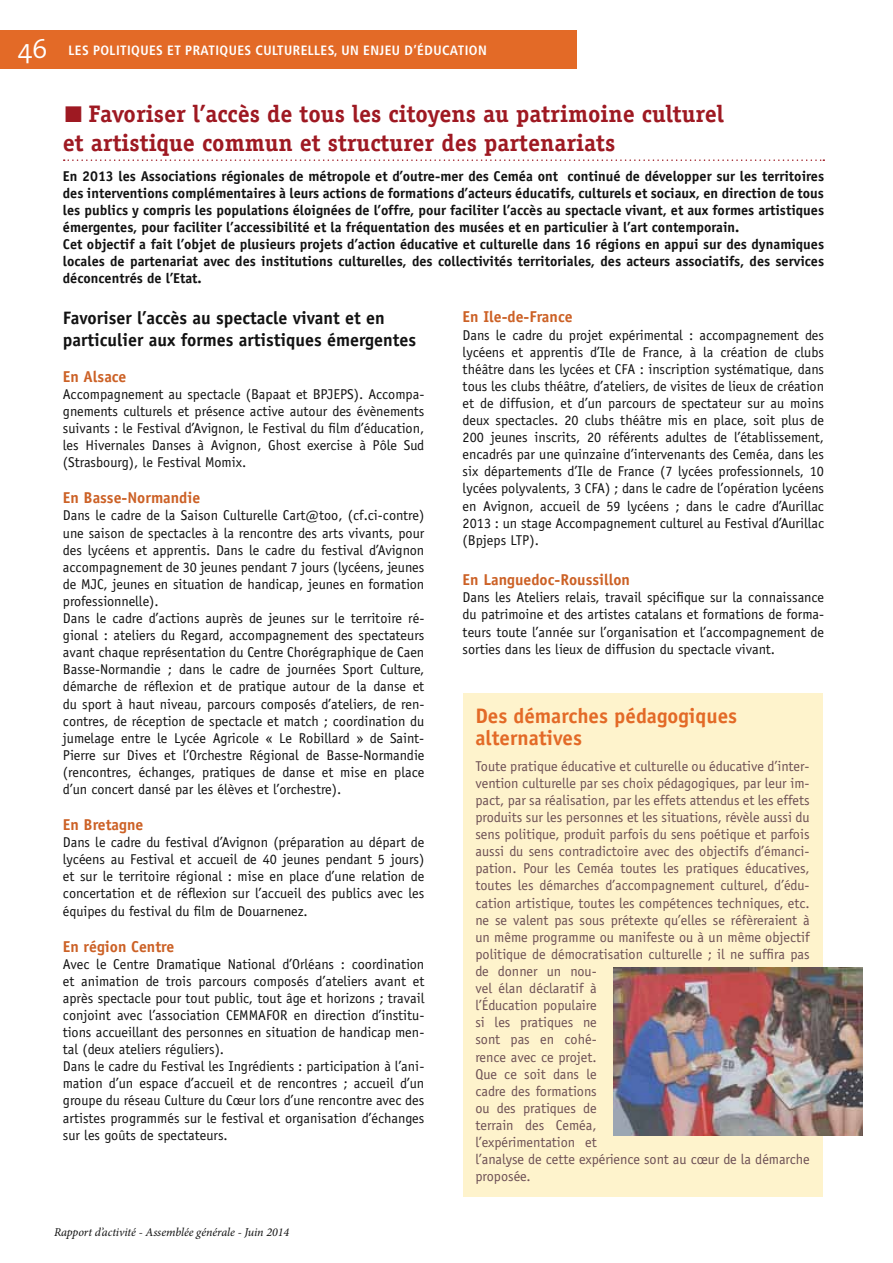
<style>
.page{position:relative;width:893px;height:1263px;background:#fff}
.page>*{position:absolute;margin:0;border:0;box-sizing:border-box;transform-origin:0 0}
.t1{font:300 27px "The Mix";color:#fff}
.t2{font:700 24px/28.8px "Officina Serif";color:#9e1922}
.titre-orange-zoom{font:700 21px/22.5px "Officina Sans";color:#e36a27}
.a-puce-gros-titre-no{font:700 18px "Officina Sans";color:#121212}
.INTER-ORANGE-TEXTE-P{font:700 15.75px "Officina Sans";color:#cc6126}
.a-texte-puce{font:14.25px/17.1px "Officina Sans";color:#121212;text-align:justify}
.texte-zoom{font:14.25px/17.1px "Officina Sans";color:#6d5055}
.a-puce-chapo{font:700 14.25px/17.1px "Officina Sans";color:#121212;text-align:justify}
.t3{font:700 condensed 13.5px "Frutiger";letter-spacing:.03em;color:#fff}
.t4{font:italic 12px "Minion Pro";letter-spacing:-.005em;color:#121212}
.s1{font-family:"Lucida Sans Unicode";font-weight:400;font-size:27px}
</style>
<div class="page">
<div style="left:0;top:30px;width:577px;height:39px;background:#e36a27"></div>
<svg style="left:64px;top:159px;width:760px;height:2px"></svg>
<div style="left:463px;top:693px;width:359px;height:504px;background:#fef3cc"></div>
<img style="left:614px;top:967px;width:249px;height:168px">
<p class="t1" style="left:18px;top:26px;width:31px">46</p>
<p class="t3" style="left:68px;top:42px;width:420px">LES POLITIQUES ET PRATIQUES CULTURELLES, UN ENJEU D’ÉDUCATION</p>
<p class="t2" style="left:63px;top:99px;width:663px"><span class="s1">■</span> Favoriser l’accès de tous les citoyens au patrimoine culturel et artistique commun et structurer des partenariats</p>
<p class="a-puce-chapo" style="left:63px;top:167px;width:763px">En 2013 les Associations régionales de métropole et d’outre-mer des Ceméa ont continué de développer sur les territoires des interventions complémentaires à leurs actions de formations d’acteurs éducatifs, culturels et sociaux, en direction de tous les publics y compris les populations éloignées de l’offre, pour faciliter l’accès au spectacle vivant, et aux formes artistiques émergentes, pour faciliter l’accessibilité et la fréquentation des musées et en particulier à l’art contemporain.</p>
<p class="a-puce-chapo" style="left:63px;top:236px;width:763px">Cet objectif a fait l’objet de plusieurs projets d’action éducative et culturelle dans 16 régions en appui sur des dynamiques locales de partenariat avec des institutions culturelles, des collectivités territoriales, des acteurs associatifs, des services déconcentrés de l’Etat.</p>
<p class="a-puce-gros-titre-no" style="left:63px;top:307px;width:323px">Favoriser l’accès au spectacle vivant et en</p>
<p class="a-puce-gros-titre-no" style="left:63px;top:328px;width:355px">particulier aux formes artistiques émergentes</p>
<p class="INTER-ORANGE-TEXTE-P" style="left:63px;top:367px;width:65px">En Alsace</p>
<p class="a-texte-puce" style="left:63px;top:385px;width:363px">Accompagnement au spectacle (Bapaat et BPJEPS). Accompa&shy;gnements culturels et présence active autour des évènements suivants : le Festival d’Avignon, le Festival du film d’éducation, les Hivernales Danses à Avignon, Ghost exercise à Pôle Sud (Strasbourg), le Festival Momix.</p>
<p class="INTER-ORANGE-TEXTE-P" style="left:63px;top:488px;width:139px">En Basse-Normandie</p>
<p class="a-texte-puce" style="left:63px;top:507px;width:363px">Dans le cadre de la Saison Culturelle Cart@too, (cf.ci-contre) une saison de spectacles à la rencontre des arts vivants, pour des lycéens et apprentis. Dans le cadre du festival d’Avignon accompagnement de 30 jeunes pendant 7 jours (lycéens, jeunes de MJC, jeunes en situation de handicap, jeunes en formation professionnelle).</p>
<p class="a-texte-puce" style="left:63px;top:610px;width:363px">Dans le cadre d’actions auprès de jeunes sur le territoire ré&shy;gional : ateliers du Regard, accompagnement des spectateurs avant chaque représentation du Centre Chorégraphique de Caen Basse-Normandie ; dans le cadre de journées Sport Culture, démarche de réflexion et de pratique autour de la danse et du sport à haut niveau, parcours composés d’ateliers, de ren&shy;contres, de réception de spectacle et match ; coordination du jumelage entre le Lycée Agricole « Le Robillard » de Saint-Pierre sur Dives et l’Orchestre Régional de Basse-Normandie (rencontres, échanges, pratiques de danse et mise en place d’un concert dansé par les élèves et l’orchestre).</p>
<p class="INTER-ORANGE-TEXTE-P" style="left:63px;top:815px;width:82px">En Bretagne</p>
<p class="a-texte-puce" style="left:63px;top:834px;width:363px">Dans le cadre du festival d’Avignon (préparation au départ de lycéens au Festival et accueil de 40 jeunes pendant 5 jours) et sur le territoire régional : mise en place d’une relation de concertation et de réflexion sur l’accueil des publics avec les équipes du festival du film de Douarnenez.</p>
<p class="INTER-ORANGE-TEXTE-P" style="left:63px;top:936px;width:113px">En région Centre</p>
<p class="a-texte-puce" style="left:63px;top:955px;width:363px">Avec le Centre Dramatique National d’Orléans : coordination et animation de trois parcours composés d’ateliers avant et après spectacle pour tout public, tout âge et horizons ; travail conjoint avec l’association CEMMAFOR en direction d’institu&shy;tions accueillant des personnes en situation de handicap men&shy;tal (deux ateliers réguliers).</p>
<p class="a-texte-puce" style="left:63px;top:1058px;width:363px">Dans le cadre du Festival les Ingrédients : participation à l’ani&shy;mation d’un espace d’accueil et de rencontres ; accueil d’un groupe du réseau Culture du Cœur lors d’une rencontre avec des artistes programmés sur le festival et organisation d’échanges sur les goûts de spectateurs.</p>
<p class="t4" style="left:54px;top:1223px;width:237px">Rapport d’activité - Assemblée générale - Juin 2014</p>
<p class="INTER-ORANGE-TEXTE-P" style="left:463px;top:307px;width:111px">En Ile-de-France</p>
<p class="a-texte-puce" style="left:463px;top:326px;width:363px">Dans le cadre du projet expérimental : accompagnement des lycéens et apprentis d’Ile de France, à la création de clubs théâtre dans les lycées et CFA : inscription systématique, dans tous les clubs théâtre, d’ateliers, de visites de lieux de création et de diffusion, et d’un parcours de spectateur sur au moins deux spectacles. 20 clubs théâtre mis en place, soit plus de 200 jeunes inscrits, 20 référents adultes de l’établissement, encadrés par une quinzaine d’intervenants des Ceméa, dans les six départements d’Ile de France (7 lycées professionnels, 10 lycées polyvalents, 3 CFA) ; dans le cadre de l’opération lycéens en Avignon, accueil de 59 lycéens ; dans le cadre d’Aurillac 2013 : un stage Accompagnement culturel au Festival d’Aurillac (Bpjeps LTP).</p>
<p class="INTER-ORANGE-TEXTE-P" style="left:463px;top:570px;width:169px">En Languedoc-Roussillon</p>
<p class="a-texte-puce" style="left:463px;top:589px;width:363px">Dans les Ateliers relais, travail spécifique sur la connaissance du patrimoine et des artistes catalans et formations de forma&shy;teurs toute l’année sur l’organisation et l’accompagnement de sorties dans les lieux de diffusion du spectacle vivant.</p>
<p class="titre-orange-zoom" style="left:475px;top:704px;width:263px">Des démarches pédagogiques alternatives</p>
<p class="texte-zoom" style="left:475px;top:757px;width:336px">Toute pratique éducative et culturelle ou éducative d’inter&shy;vention culturelle par ses choix pédagogiques, par leur im&shy;pact, par sa réalisation, par les effets attendus et les effets produits sur les personnes et les situations, révèle aussi du sens politique, produit parfois du sens poétique et parfois aussi du sens contradictoire avec des objectifs d’émanci&shy;pation. Pour les Ceméa toutes les pratiques éducatives, toutes les démarches d’accompagnement culturel, d’édu&shy;cation artistique, toutes les compétences techniques, etc. ne se valent pas sous prétexte qu’elles se réfèreraient à un même programme ou manifeste ou à un même objectif politique de démocratisation culturelle ; il ne suffira pas de donner un nou-<br>vel élan déclaratif à<br>l’Éducation populaire<br>si les pratiques ne<br>sont pas en cohé-<br>rence avec ce projet.<br>Que ce soit dans le<br>cadre des formations<br>ou des pratiques de<br>terrain des Ceméa,<br>l’expérimentation et<br>l’analyse de cette expérience sont au cœur de la démarche proposée.</p>
</div>
